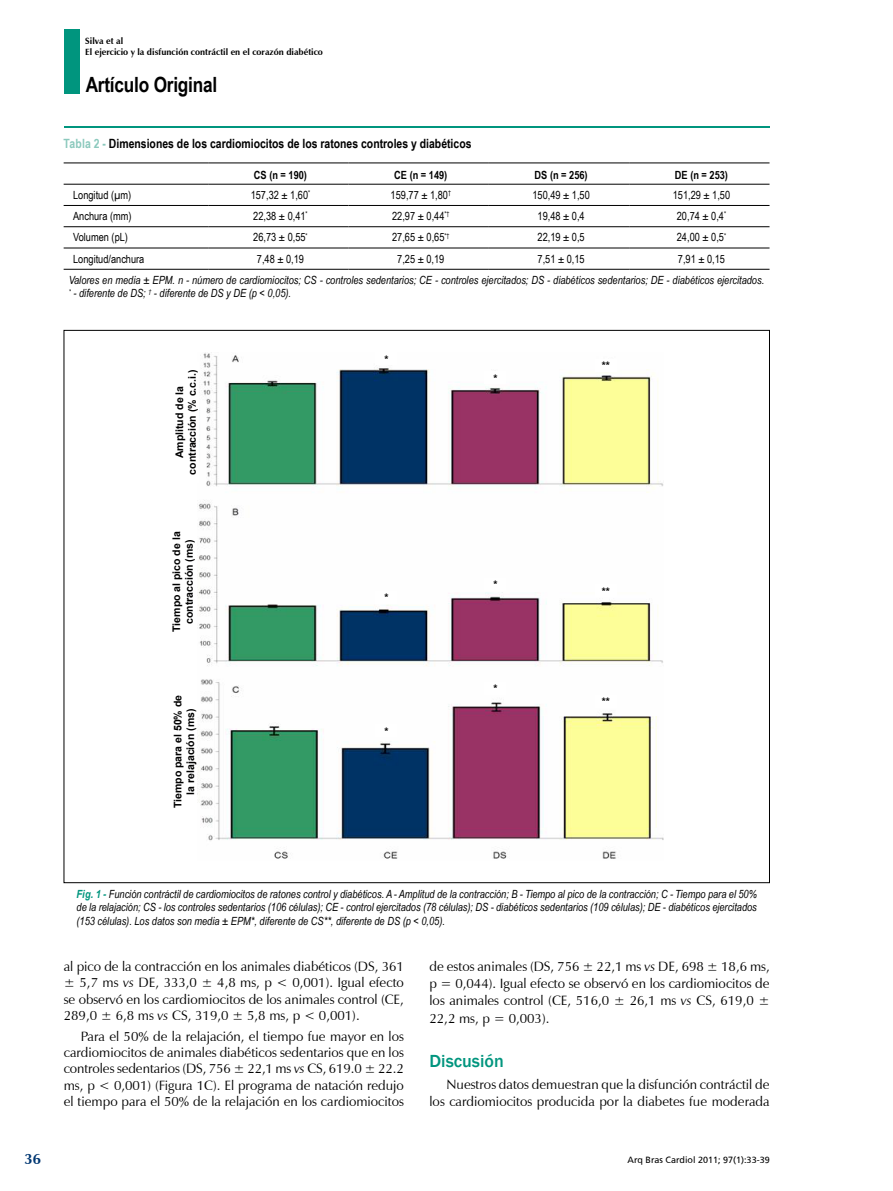
<style>
.page{position:relative;width:893px;height:1191px;background:#fff}
.page>*{position:absolute;margin:0;border:0;box-sizing:border-box;transform-origin:0 0}
.t1{font:700 21px "Arial Narrow";letter-spacing:-.01em;color:#000}
.t2{font:500 18px "Franklin Gothic";color:#00957e}
.t3{font:700 15px "Zapf Humanist 601 BT";color:#003772}
.t4{font:13.5px/16.4px "Zapf Humanist 601 BT";color:#000;text-align:justify}
.t5{font:700 12.75px "Arial Narrow";color:#000}
.t6{font:italic 11.25px/13.5px "Arial Narrow";color:#000}
.t7{font:11.25px "Arial Narrow";color:#000}
.t8{font:700 11.25px "Arial Narrow";color:#000}
.t9{font:700 10.5px/12.6px "Arial";color:#000;text-align:center}
.t10{font:700 9px/10.8px "Zapf Humanist 601 BT";color:#000}
.t11{font:9px "Frutiger";color:#000}
.s1{color:#8bc9bd}
.s2{font-weight:700;color:#00957e}
.s3{font-style:italic}
</style>
<div class="page">
<hr style="left:64px;top:126px;width:706px;height:2px;background:#00957e">
<div style="left:64px;top:29px;width:16px;height:65px;background:#00957e"></div>
<svg style="left:64px;top:163px;width:705px;height:106px"></svg>
<hr style="left:64px;top:162px;width:144px;height:1px;background:#000">
<hr style="left:208px;top:162px;width:141px;height:1px;background:#000">
<hr style="left:349px;top:162px;width:140px;height:1px;background:#000">
<hr style="left:489px;top:162px;width:140px;height:1px;background:#000">
<hr style="left:629px;top:162px;width:140px;height:1px;background:#000">
<hr style="left:64px;top:184px;width:144px;height:1px;background:#000">
<hr style="left:208px;top:184px;width:141px;height:1px;background:#000">
<hr style="left:349px;top:184px;width:140px;height:1px;background:#000">
<hr style="left:489px;top:184px;width:140px;height:1px;background:#000">
<hr style="left:629px;top:184px;width:140px;height:1px;background:#000">
<hr style="left:64px;top:269px;width:144px;height:1px;background:#000">
<hr style="left:208px;top:269px;width:141px;height:1px;background:#000">
<hr style="left:349px;top:269px;width:140px;height:1px;background:#000">
<hr style="left:489px;top:269px;width:140px;height:1px;background:#000">
<hr style="left:629px;top:269px;width:140px;height:1px;background:#000">
<hr style="left:64px;top:205px;width:144px;height:1px;background:#000">
<hr style="left:208px;top:205px;width:141px;height:1px;background:#000">
<hr style="left:349px;top:205px;width:140px;height:1px;background:#000">
<hr style="left:489px;top:205px;width:140px;height:1px;background:#000">
<hr style="left:629px;top:205px;width:140px;height:1px;background:#000">
<hr style="left:64px;top:226px;width:144px;height:1px;background:#000">
<hr style="left:208px;top:226px;width:141px;height:1px;background:#000">
<hr style="left:349px;top:226px;width:140px;height:1px;background:#000">
<hr style="left:489px;top:226px;width:140px;height:1px;background:#000">
<hr style="left:629px;top:226px;width:140px;height:1px;background:#000">
<hr style="left:64px;top:248px;width:144px;height:1px;background:#000">
<hr style="left:208px;top:248px;width:141px;height:1px;background:#000">
<hr style="left:349px;top:248px;width:140px;height:1px;background:#000">
<hr style="left:489px;top:248px;width:140px;height:1px;background:#000">
<hr style="left:629px;top:248px;width:140px;height:1px;background:#000">
<img style="left:197px;top:352px;width:466px;height:507px">
<div style="left:173px;top:362px;width:25px;height:120px;background:#fff"></div>
<div style="left:376px;top:352px;width:21px;height:13px;background:#fff"></div>
<div style="left:485px;top:371px;width:21px;height:13px;background:#fff"></div>
<div style="left:376px;top:591px;width:21px;height:12px;background:#fff"></div>
<div style="left:485px;top:578px;width:21px;height:13px;background:#fff"></div>
<div style="left:376px;top:724px;width:21px;height:13px;background:#fff"></div>
<div style="left:485px;top:682px;width:21px;height:13px;background:#fff"></div>
<div style="left:595px;top:359px;width:22px;height:13px;background:#fff"></div>
<div style="left:595px;top:584px;width:22px;height:13px;background:#fff"></div>
<div style="left:595px;top:695px;width:22px;height:13px;background:#fff"></div>
<p class="t10" style="left:85px;top:36px;width:239px">Silva et al<br>El ejercicio y la disfunción contráctil en el corazón diabético</p>
<h1 class="t1" style="left:86px;top:68px;width:133px">Artículo Original</h1>
<p class="t5" style="left:64px;top:134px;width:409px"><span class="s1">Tabla 2 -</span> Dimensiones de los cardiomiocitos de los ratones controles y diabéticos</p>
<p class="t8" style="left:254px;top:166px;width:55px">CS (n = 190)</p>
<p class="t8" style="left:394px;top:166px;width:55px">CE (n = 149)</p>
<p class="t8" style="left:535px;top:166px;width:55px">DS (n = 256)</p>
<p class="t8" style="left:675px;top:166px;width:55px">DE (n = 253)</p>
<p class="t7" style="left:73px;top:187px;width:60px">Longitud (µm)</p>
<p class="t7" style="left:251px;top:187px;width:61px">157,32 ± 1,60<sup>*</sup></p>
<p class="t7" style="left:391px;top:187px;width:62px">159,77 ± 1,80<sup>†</sup></p>
<p class="t7" style="left:532px;top:187px;width:59px">150,49 ± 1,50</p>
<p class="t7" style="left:673px;top:187px;width:59px">151,29 ± 1,50</p>
<p class="t7" style="left:73px;top:208px;width:60px">Anchura (mm)</p>
<p class="t7" style="left:253px;top:208px;width:56px">22,38 ± 0,41<sup>*</sup></p>
<p class="t7" style="left:392px;top:208px;width:59px">22,97 ± 0,44<sup>*†</sup></p>
<p class="t7" style="left:538px;top:208px;width:49px">19,48 ± 0,4</p>
<p class="t7" style="left:677px;top:208px;width:51px">20,74 ± 0,4<sup>*</sup></p>
<p class="t7" style="left:73px;top:229px;width:56px">Volumen (pL)</p>
<p class="t7" style="left:253px;top:229px;width:56px">26,73 ± 0,55<sup>*</sup></p>
<p class="t7" style="left:392px;top:229px;width:59px">27,65 ± 0,65<sup>*†</sup></p>
<p class="t7" style="left:538px;top:229px;width:49px">22,19 ± 0,5</p>
<p class="t7" style="left:677px;top:229px;width:51px">24,00 ± 0,5<sup>*</sup></p>
<p class="t7" style="left:73px;top:250px;width:73px">Longitud/anchura</p>
<p class="t7" style="left:257px;top:250px;width:49px">7,48 ± 0,19</p>
<p class="t7" style="left:397px;top:250px;width:49px">7,25 ± 0,19</p>
<p class="t7" style="left:537px;top:250px;width:49px">7,51 ± 0,15</p>
<p class="t7" style="left:678px;top:250px;width:49px">7,91 ± 0,15</p>
<p class="t6" style="left:69px;top:273px;width:697px">Valores en media ± EPM. n - número de cardiomiocitos; CS - controles sedentarios; CE - controles ejercitados; DS - diabéticos sedentarios; DE - diabéticos ejercitados. <sup>*</sup> - diferente de DS; <sup>†</sup> - diferente de DS y DE (p &lt; 0,05).</p>
<p class="t9" style="left:173px;top:474px;width:107px;rotate:-90deg">Amplitud de la contracción (% c.c.i.)</p>
<p class="t9" style="left:170px;top:632px;width:102px;rotate:-90deg">Tiempo al pico de la contracción (ms)</p>
<p class="t9" style="left:172px;top:808px;width:115px;rotate:-90deg">Tiempo para el 50% de la relajación (ms)</p>
<p class="t9" style="left:384px;top:353px;width:6px">*</p>
<p class="t9" style="left:384px;top:591px;width:6px">*</p>
<p class="t9" style="left:384px;top:725px;width:6px">*</p>
<p class="t9" style="left:493px;top:372px;width:6px">*</p>
<p class="t9" style="left:493px;top:578px;width:6px">*</p>
<p class="t9" style="left:493px;top:683px;width:6px">*</p>
<p class="t9" style="left:602px;top:359px;width:10px">**</p>
<p class="t9" style="left:602px;top:585px;width:10px">**</p>
<p class="t9" style="left:602px;top:695px;width:10px">**</p>
<p class="t3" style="left:25px;top:1149px;width:18px">36</p>
<p class="t6" style="left:77px;top:886px;width:682px;text-align:justify"><span class="s2">Fig. 1 -</span> Función contráctil de cardiomiocitos de ratones control y diabéticos. A - Amplitud de la contracción; B - Tiempo al pico de la contracción; C - Tiempo para el 50% de la relajación; CS - los controles sedentarios (106 células); CE - control ejercitados (78 células); DS - diabéticos sedentarios (109 células); DE - diabéticos ejercitados (153 células). Los datos son media ± EPM*, diferente de CS**, diferente de DS (p &lt; 0,05).</p>
<p class="t4" style="left:64px;top:958px;width:342px">al pico de la contracción en los animales diabéticos (DS, 361 ± 5,7 ms <span class="s3">vs</span> DE, 333,0 ± 4,8 ms, p &lt; 0,001). Igual efecto se observó en los cardiomiocitos de los animales control (CE, 289,0 ± 6,8 ms <span class="s3">vs</span> CS, 319,0 ± 5,8 ms, p &lt; 0,001).</p>
<p class="t4" style="left:64px;top:1027px;width:342px;text-indent:17px">Para el 50% de la relajación, el tiempo fue mayor en los cardiomiocitos de animales diabéticos sedentarios que en los controles sedentarios (DS, 756 ± 22,1 ms <span class="s3">vs</span> CS, 619.0 ± 22.2 ms, p &lt; 0,001) (Figura 1C). El programa de natación redujo el tiempo para el 50% de la relajación en los cardiomiocitos</p>
<p class="t4" style="left:429px;top:957px;width:342px;line-height:17.2px">de estos animales (DS, 756 ± 22,1 ms <span class="s3">vs</span> DE, 698 ± 18,6 ms, p = 0,044). Igual efecto se observó en los cardiomiocitos de los animales control (CE, 516,0 ± 26,1 ms <span class="s3">vs</span> CS, 619,0 ± 22,2 ms, p = 0,003).</p>
<h2 class="t2" style="left:429px;top:1050px;width:76px">Discusión</h2>
<p class="t4" style="left:429px;top:1075px;width:342px;line-height:17.2px;text-align:right">Nuestros datos demuestran que la disfunción contráctil de los cardiomiocitos producida por la diabetes fue moderada</p>
<p class="t11" style="left:628px;top:1154px;width:144px">Arq Bras Cardiol 2011; 97(1):33-39</p>
</div>
